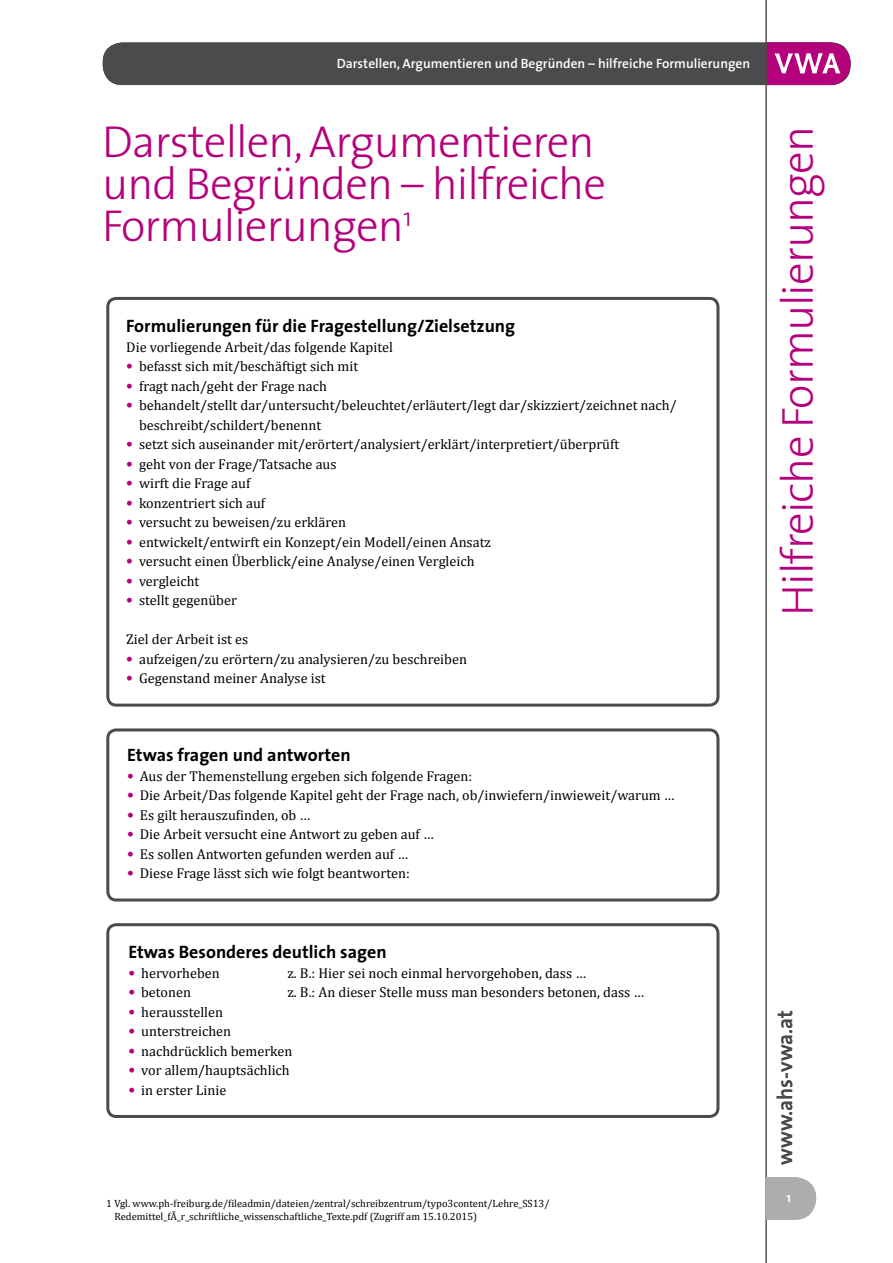
<style>
.page{position:relative;width:893px;height:1263px;background:#fff}
.page>*{position:absolute;margin:0;border:0;box-sizing:border-box;transform-origin:0 0}
.t1{font:300 45px/42px "The Sans";letter-spacing:-.02em;color:#b5007c}
.t2{font:600 21px "The Sans";color:#4b4b4d}
.t3{font:700 18px "The Sans";color:#000}
.t4{font:14.25px/19.5px "Cambria";color:#000}
.t5{font:600 13.5px "The Sans";color:#fff}
.t6{font:700 13.5px "The Sans";color:#fff}
.t7{font:10.5px/13.5px "Cambria";color:#000}
.s1{font-family:"Univers";font-weight:300;font-size:13.5px;color:#b5007c}
</style>
<div class="page">
<div style="left:106px;top:297px;width:613px;height:410px;border:3px solid #4b4b4d;border-radius:9px"></div>
<div style="left:106px;top:728px;width:613px;height:173px;border:3px solid #4b4b4d;border-radius:9px"></div>
<div style="left:106px;top:923px;width:613px;height:195px;border:3px solid #4b4b4d;border-radius:9px"></div>
<div style="left:103px;top:43px;width:747px;height:42px;background:#4b4b4d;border-radius:20px"></div>
<hr style="left:766px;top:0;width:1px;height:1263px;background:#4b4b4d">
<svg style="left:766px;top:1177px;width:50px;height:43px"></svg>
<svg style="left:766px;top:43px;width:84px;height:42px"></svg>
<p class="t5" style="left:337px;top:52px;width:415px">Darstellen, Argumentieren und Begründen – hilfreiche Formulierungen</p>
<p class="t5" style="left:538px;top:52px;width:199px">Checkliste Fragebogen SchülerI n</p>
<h1 class="t1" style="left:102px;top:120px;width:505px">Darstellen, Argumentieren und Begründen – hilfreiche<br>Formulierungen<sup>1</sup></h1>
<p class="t3" style="left:126px;top:311px;width:390px">Formulierungen für die Fragestellung/Zielsetzung</p>
<p class="t4" style="left:126px;top:337px;width:268px">Die vorliegende Arbeit/das folgende Kapitel</p>
<p class="t4" style="left:126px;top:356px;width:233px"><span class="s1">•</span> befasst sich mit/beschäftigt sich mit</p>
<p class="t4" style="left:126px;top:376px;width:202px"><span class="s1">•</span> fragt nach/geht der Frage nach</p>
<p class="t4" style="left:139px;top:395px;width:539px;text-indent:-13px"><span class="s1">•</span> behandelt/stellt dar/untersucht/beleuchtet/erläutert/legt dar/skizziert/zeichnet nach/ beschreibt/schildert/benennt</p>
<p class="t4" style="left:126px;top:434px;width:494px"><span class="s1">•</span> setzt sich auseinander mit/erörtert/analysiert/erklärt/interpretiert/überprüft</p>
<p class="t4" style="left:126px;top:454px;width:212px"><span class="s1">•</span> geht von der Frage/Tatsache aus</p>
<p class="t4" style="left:126px;top:473px;width:126px"><span class="s1">•</span> wirft die Frage auf</p>
<p class="t4" style="left:126px;top:493px;width:140px"><span class="s1">•</span> konzentriert sich auf</p>
<p class="t4" style="left:126px;top:512px;width:221px"><span class="s1">•</span> versucht zu beweisen/zu erklären</p>
<p class="t4" style="left:126px;top:532px;width:366px"><span class="s1">•</span> entwickelt/entwirft ein Konzept/ein Modell/einen Ansatz</p>
<p class="t4" style="left:126px;top:551px;width:350px"><span class="s1">•</span> versucht einen Überblick/eine Analyse/einen Vergleich</p>
<p class="t4" style="left:126px;top:571px;width:75px"><span class="s1">•</span> vergleicht</p>
<p class="t4" style="left:126px;top:590px;width:112px"><span class="s1">•</span> stellt gegenüber</p>
<p class="t4" style="left:126px;top:629px;width:123px">Ziel der Arbeit ist es</p>
<p class="t4" style="left:126px;top:649px;width:342px"><span class="s1">•</span> aufzeigen/zu erörtern/zu analysieren/zu beschreiben</p>
<p class="t4" style="left:126px;top:668px;width:201px"><span class="s1">•</span> Gegenstand meiner Analyse ist</p>
<p class="t3" style="left:127px;top:740px;width:225px">Etwas fragen und antworten</p>
<p class="t4" style="left:127px;top:766px;width:347px"><span class="s1">•</span> Aus der Themenstellung ergeben sich folgende Fragen:</p>
<p class="t4" style="left:127px;top:786px;width:549px"><span class="s1">•</span> Die Arbeit/Das folgende Kapitel geht der Frage nach, ob/inwiefern/inwieweit/warum …</p>
<p class="t4" style="left:127px;top:805px;width:185px"><span class="s1">•</span> Es gilt herauszufinden, ob …</p>
<p class="t4" style="left:127px;top:825px;width:308px"><span class="s1">•</span> Die Arbeit versucht eine Antwort zu geben auf …</p>
<p class="t4" style="left:127px;top:844px;width:282px"><span class="s1">•</span> Es sollen Antworten gefunden werden auf …</p>
<p class="t4" style="left:127px;top:864px;width:284px"><span class="s1">•</span> Diese Frage lässt sich wie folgt beantworten:</p>
<p class="t3" style="left:128px;top:937px;width:260px">Etwas Besonderes deutlich sagen</p>
<p class="t4" style="left:128px;top:963px;width:93px"><span class="s1">•</span> hervorheben</p>
<p class="t4" style="left:287px;top:963px;width:300px">z. B.: Hier sei noch einmal hervorgehoben, dass …</p>
<p class="t4" style="left:128px;top:983px;width:64px"><span class="s1">•</span> betonen</p>
<p class="t4" style="left:287px;top:983px;width:358px">z. B.: An dieser Stelle muss man besonders betonen, dass …</p>
<p class="t4" style="left:128px;top:1002px;width:96px"><span class="s1">•</span> herausstellen</p>
<p class="t4" style="left:128px;top:1022px;width:104px"><span class="s1">•</span> unterstreichen</p>
<p class="t4" style="left:128px;top:1041px;width:165px"><span class="s1">•</span> nachdrücklich bemerken</p>
<p class="t4" style="left:128px;top:1061px;width:163px"><span class="s1">•</span> vor allem/hauptsächlich</p>
<p class="t4" style="left:128px;top:1080px;width:99px"><span class="s1">•</span> in erster Linie</p>
<p class="t7" style="left:114px;top:1196px;width:437px;text-indent:-8px">1 Vgl. www.ph-freiburg.de/fileadmin/dateien/zentral/schreibzentrum/typo3content/Lehre_SS13/<br>Redemittel_fÃ_r_schriftliche_wissenschaftliche_Texte.pdf (Zugriff am 15.10.2015)</p>
<h1 class="t1" style="left:775px;top:616px;width:491px;rotate:-90deg">Hilfreiche Formulierungen</h1>
<h2 class="t2" style="left:767px;top:1165px;width:156px;rotate:-90deg">www.ahs-vwa.at</h2>
<p class="t6" style="left:786px;top:1186px;width:8px">2</p>
<p class="t6" style="left:787px;top:1186px;width:6px">1</p>
</div>
